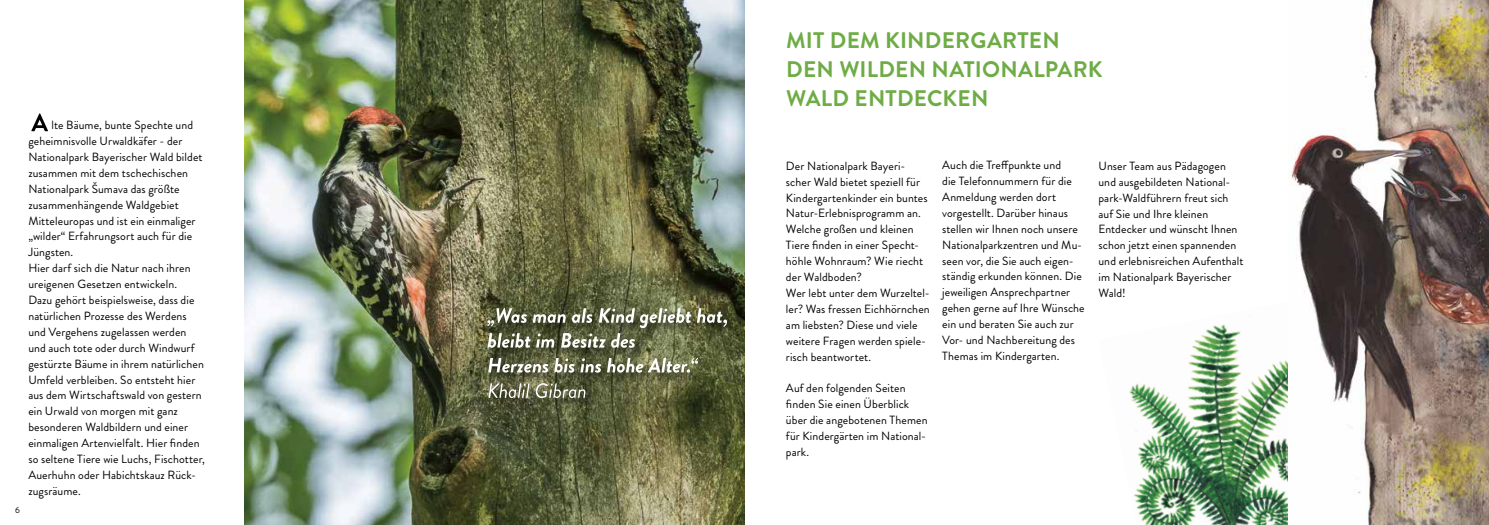
<style>
.page{position:relative;width:1489px;height:525px;background:#fff}
.page>*{position:absolute;margin:0;border:0;box-sizing:border-box;transform-origin:0 0}
.h1_grün{font:700 22.5px "Brandon Grotesque";letter-spacing:.01em;color:#6eac45}
.P_schwarz{font:11.88px/15.9px "Brandon Grotesque";letter-spacing:.005em;color:#000}
.t1{font:8.75px "Brandon Grotesque";color:#000}
</style>
<div class="page">
<img style="left:245px;top:0;width:499px;height:524px">
<div style="left:487px;top:381px;width:110px;height:28px;background:#000;opacity:.56"></div>
<svg style="left:488px;top:384px;width:97px;height:14px"></svg>
<div style="left:487px;top:356px;width:222px;height:28px;background:#000;opacity:.56"></div>
<svg style="left:488px;top:357px;width:210px;height:15px"></svg>
<div style="left:486px;top:331px;width:160px;height:28px;background:#000;opacity:.56"></div>
<div style="left:486px;top:306px;width:252px;height:33px;background:#000;opacity:.56"></div>
<svg style="left:487px;top:308px;width:240px;height:39px;background:#787c61"></svg>
<svg style="left:31px;top:113px;width:17px;height:18px"></svg>
<img style="left:1129px;top:324px;width:158px;height:200px">
<img style="left:1287px;top:0;width:201px;height:524px">
<p class="t1" style="left:15px;top:503px;width:6px">6</p>
<p class="P_schwarz" style="left:28px;top:117px;width:176px;text-indent:23px">lte Bäume, bunte Spechte und geheimnisvolle Urwaldkäfer - der<br>Nationalpark Bayerischer Wald bildet zusammen mit dem tschechischen<br>Nationalpark Šumava das größte zusammenhängende Waldgebiet<br>Mitteleuropas und ist ein einmaliger „wilder“ Erfahrungsort auch für die<br>Jüngsten.</p>
<p class="P_schwarz" style="left:28px;top:260px;width:178px">Hier darf sich die Natur nach ihren ureigenen Gesetzen entwickeln.<br>Dazu gehört beispielsweise, dass die natürlichen Prozesse des Werdens und Vergehens zugelassen werden und auch tote oder durch Windwurf gestürzte Bäume in ihrem natürlichen Umfeld verbleiben. So entsteht hier aus dem Wirtschaftswald von gestern ein Urwald von morgen mit ganz besonderen Waldbildern und einer einmaligen Artenvielfalt. Hier finden so seltene Tiere wie Luchs, Fischotter, Auerhuhn oder Habichtskauz Rück&shy;zugsräume.</p>
<h1 class="h1_grün" style="left:786px;top:25px;width:275px">MIT DEM KINDERGARTEN</h1>
<h1 class="h1_grün" style="left:786px;top:53px;width:318px">DEN WILDEN NATIONALPARK</h1>
<h1 class="h1_grün" style="left:786px;top:82px;width:204px">WALD ENTDECKEN</h1>
<p class="P_schwarz" style="left:786px;top:158px;width:143px">Der Nationalpark Bayeri&shy;scher Wald bietet speziell für<br>Kindergartenkinder ein buntes<br>Natur-Erlebnisprogramm an.<br>Welche großen und kleinen<br>Tiere finden in einer Specht&shy;höhle Wohnraum? Wie riecht der Waldboden?</p>
<p class="P_schwarz" style="left:786px;top:285px;width:145px">Wer lebt unter dem Wurzeltel&shy;ler? Was fressen Eichhörnchen am liebsten? Diese und viele weitere Fragen werden spiele&shy;risch beantwortet.</p>
<p class="P_schwarz" style="left:786px;top:380px;width:121px">Auf den folgenden Seiten</p>
<p class="P_schwarz" style="left:786px;top:396px;width:143px">finden Sie einen Überblick über die angebotenen Themen für Kindergärten im National&shy;park.</p>
<p class="P_schwarz" style="left:942px;top:157px;width:144px">Auch die Treffpunkte und<br>die Telefonnummern für die<br>Anmeldung werden dort vorgestellt. Darüber hinaus stellen wir Ihnen noch unsere<br>Nationalparkzentren und Mu&shy;seen vor, die Sie auch eigen&shy;ständig erkunden können. Die jeweiligen Ansprechpartner gehen gerne auf Ihre Wünsche ein und beraten Sie auch zur<br>Vor- und Nachbereitung des<br>Themas im Kindergarten.</p>
<p class="P_schwarz" style="left:1098px;top:158px;width:133px">Unser Team aus Pädagogen und ausgebildeten National-</p>
<p class="P_schwarz" style="left:1098px;top:190px;width:146px">park-Waldführern freut sich auf Sie und Ihre kleinen<br>Entdecker und wünscht Ihnen schon jetzt einen spannenden und erlebnisreichen Aufenthalt im Nationalpark Bayerischer<br>Wald!</p>
</div>
